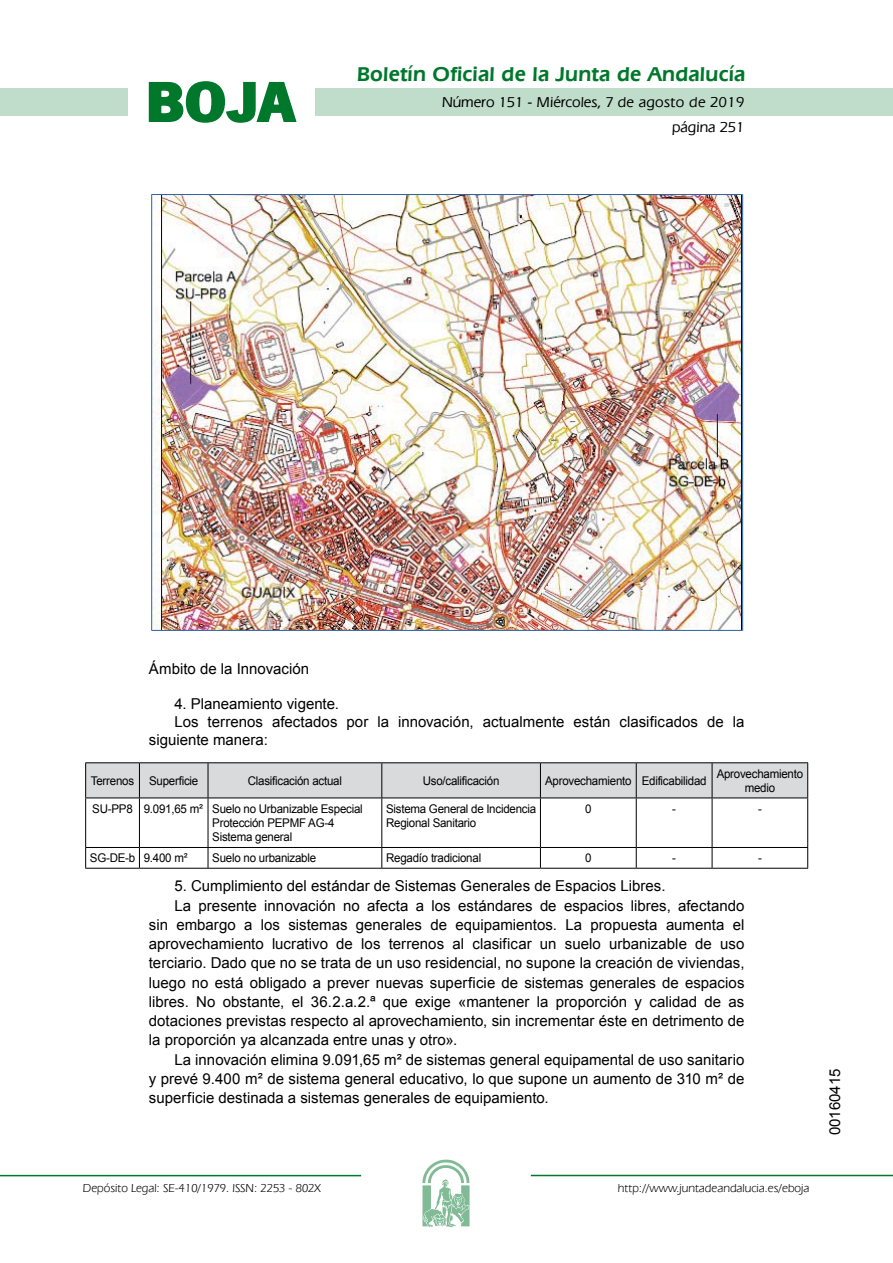
<style>
.page{position:relative;width:893px;height:1263px;background:#fff}
.page>*{position:absolute;margin:0;border:0;box-sizing:border-box;transform-origin:0 0}
.t1{font:700 57.75px "News Got T";color:#00782c;scale:1.14 1}
.t2{font:600 21px "Eras IT Cby BT";letter-spacing:.01em;color:#00782c}
.t3{font:15px "Arial";color:#000}
.t4{font:500 15px/24.5px "Eras IT Cby BT";color:#000;text-align:right}
.t5{font:12px/14.4px "Arial";letter-spacing:-.02em;color:#000;scale:.96 1}
.t6{font:12px "Eras IT Cby BT";color:#000}
</style>
<div class="page">
<div style="left:315px;top:88px;width:577px;height:28px;background:#bfddca"></div>
<div style="left:0;top:88px;width:128px;height:28px;background:#bfddca"></div>
<hr style="left:0;top:1175px;width:361px;height:1px;background:#00782c">
<svg style="left:422px;top:1159px;width:47px;height:68px"></svg>
<hr style="left:531px;top:1175px;width:361px;height:1px;background:#00782c">
<svg style="left:148px;top:81px;width:149px;height:42px"></svg>
<img style="left:151px;top:194px;width:592px;height:437px">
<div style="left:86px;top:763px;width:721px;height:35px;background:#d9dadb"></div>
<hr style="left:85px;top:762px;width:54px;height:1px;background:#000">
<hr style="left:85px;top:763px;width:1px;height:35px;background:#000">
<hr style="left:139px;top:762px;width:69px;height:1px;background:#000">
<hr style="left:139px;top:763px;width:1px;height:35px;background:#000">
<hr style="left:208px;top:762px;width:174px;height:1px;background:#000">
<hr style="left:208px;top:763px;width:1px;height:35px;background:#000">
<hr style="left:382px;top:762px;width:158px;height:1px;background:#000">
<hr style="left:381px;top:763px;width:1px;height:35px;background:#000">
<hr style="left:540px;top:762px;width:96px;height:1px;background:#000">
<hr style="left:540px;top:763px;width:1px;height:35px;background:#000">
<hr style="left:636px;top:762px;width:76px;height:1px;background:#000">
<hr style="left:636px;top:763px;width:1px;height:35px;background:#000">
<hr style="left:712px;top:762px;width:96px;height:1px;background:#000">
<hr style="left:711px;top:763px;width:1px;height:35px;background:#000">
<hr style="left:807px;top:763px;width:1px;height:35px;background:#000">
<hr style="left:85px;top:798px;width:54px;height:1px;background:#000">
<hr style="left:85px;top:798px;width:1px;height:49px;background:#000">
<hr style="left:139px;top:798px;width:69px;height:1px;background:#000">
<hr style="left:139px;top:798px;width:1px;height:49px;background:#000">
<hr style="left:208px;top:798px;width:174px;height:1px;background:#000">
<hr style="left:208px;top:798px;width:1px;height:49px;background:#000">
<hr style="left:382px;top:798px;width:158px;height:1px;background:#000">
<hr style="left:381px;top:798px;width:1px;height:49px;background:#000">
<hr style="left:540px;top:798px;width:96px;height:1px;background:#000">
<hr style="left:540px;top:798px;width:1px;height:49px;background:#000">
<hr style="left:636px;top:798px;width:76px;height:1px;background:#000">
<hr style="left:636px;top:798px;width:1px;height:49px;background:#000">
<hr style="left:712px;top:798px;width:96px;height:1px;background:#000">
<hr style="left:711px;top:798px;width:1px;height:49px;background:#000">
<hr style="left:807px;top:798px;width:1px;height:49px;background:#000">
<hr style="left:85px;top:847px;width:54px;height:1px;background:#000">
<svg style="left:85px;top:848px;width:1px;height:20px"></svg>
<hr style="left:139px;top:847px;width:69px;height:1px;background:#000">
<svg style="left:139px;top:848px;width:1px;height:20px"></svg>
<hr style="left:208px;top:847px;width:174px;height:1px;background:#000">
<svg style="left:208px;top:848px;width:1px;height:20px"></svg>
<hr style="left:382px;top:847px;width:158px;height:1px;background:#000">
<svg style="left:381px;top:848px;width:1px;height:20px"></svg>
<hr style="left:540px;top:847px;width:96px;height:1px;background:#000">
<svg style="left:540px;top:848px;width:1px;height:20px"></svg>
<hr style="left:636px;top:847px;width:76px;height:1px;background:#000">
<svg style="left:636px;top:848px;width:1px;height:20px"></svg>
<hr style="left:712px;top:847px;width:96px;height:1px;background:#000">
<svg style="left:711px;top:848px;width:1px;height:20px"></svg>
<svg style="left:807px;top:848px;width:1px;height:20px"></svg>
<hr style="left:85px;top:868px;width:54px;height:1px;background:#000">
<hr style="left:139px;top:868px;width:69px;height:1px;background:#000">
<hr style="left:208px;top:868px;width:174px;height:1px;background:#000">
<hr style="left:382px;top:868px;width:158px;height:1px;background:#000">
<hr style="left:540px;top:868px;width:96px;height:1px;background:#000">
<hr style="left:636px;top:868px;width:76px;height:1px;background:#000">
<hr style="left:712px;top:868px;width:96px;height:1px;background:#000">
<h1 class="t1" style="left:145px;top:68px;width:133px">BOJA</h1>
<h2 class="t2" style="left:357px;top:62px;width:390px">Boletín Oficial de la Junta de Andalucía</h2>
<p class="t4" style="left:442px;top:90px;width:304px">Número 151 - Miércoles, 7 de agosto de 2019 página 251</p>
<p class="t3" style="left:149px;top:659px;width:162px">Ámbito de la Innovación</p>
<p class="t3" style="left:174px;top:694px;width:166px">4. Planeamiento vigente.</p>
<p class="t3" style="left:174px;top:712px;width:571px">Los terrenos afectados por la innovación, actualmente están clasificados de la</p>
<p class="t3" style="left:149px;top:730px;width:120px">siguiente manera:</p>
<p class="t5" style="left:91px;top:773px;width:113px">Terrenos Superficie</p>
<p class="t5" style="left:248px;top:773px;width:100px">Clasificación actual</p>
<p class="t5" style="left:423px;top:773px;width:81px">Uso/calificación</p>
<p class="t5" style="left:545px;top:773px;width:170px">Aprovechamiento Edificabilidad</p>
<p class="t5" style="left:716px;top:766px;width:92px;text-align:center">Aprovechamiento medio</p>
<p class="t5" style="left:212px;top:801px;width:158px;text-indent:-120px">SU-PP8 9.091,65 m² Suelo no Urbanizable Especial<br>Protección PEPMF AG-4<br>Sistema general</p>
<p class="t5" style="left:386px;top:801px;width:158px">Sistema General de Incidencia<br>Regional Sanitario</p>
<p class="t5" style="left:585px;top:801px;width:8px">0</p>
<p class="t5" style="left:672px;top:801px;width:5px">-</p>
<p class="t5" style="left:758px;top:801px;width:5px">-</p>
<p class="t5" style="left:90px;top:851px;width:103px">SG-DE-b 9.400 m²</p>
<p class="t5" style="left:212px;top:851px;width:110px">Suelo no urbanizable</p>
<p class="t5" style="left:386px;top:851px;width:101px">Regadío tradicional</p>
<p class="t5" style="left:585px;top:851px;width:8px">0</p>
<p class="t5" style="left:672px;top:851px;width:5px">-</p>
<p class="t5" style="left:758px;top:851px;width:5px">-</p>
<p class="t3" style="left:174px;top:876px;width:492px">5. Cumplimiento del estándar de Sistemas Generales de Espacios Libres.</p>
<p class="t3" style="left:174px;top:895px;width:571px">La presente innovación no afecta a los estándares de espacios libres, afectando</p>
<p class="t3" style="left:149px;top:915px;width:597px">sin embargo a los sistemas generales de equipamientos. La propuesta aumenta el</p>
<p class="t3" style="left:149px;top:934px;width:597px">aprovechamiento lucrativo de los terrenos al clasificar un suelo urbanizable de uso</p>
<p class="t3" style="left:149px;top:953px;width:597px">terciario. Dado que no se trata de un uso residencial, no supone la creación de viviendas,</p>
<p class="t3" style="left:149px;top:973px;width:597px">luego no está obligado a prever nuevas superficie de sistemas generales de espacios</p>
<p class="t3" style="left:149px;top:992px;width:597px">libres. No obstante, el 36.2.a.2.ª que exige «mantener la proporción y calidad de as</p>
<p class="t3" style="left:149px;top:1011px;width:597px">dotaciones previstas respecto al aprovechamiento, sin incrementar éste en detrimento de</p>
<p class="t3" style="left:149px;top:1030px;width:310px">la proporción ya alcanzada entre unas y otro».</p>
<p class="t3" style="left:174px;top:1050px;width:571px">La innovación elimina 9.091,65 m² de sistemas general equipamental de uso sanitario</p>
<p class="t3" style="left:149px;top:1069px;width:597px">y prevé 9.400 m² de sistema general educativo, lo que supone un aumento de 310 m² de</p>
<p class="t3" style="left:149px;top:1088px;width:401px">superficie destinada a sistemas generales de equipamiento.</p>
<p class="t6" style="left:83px;top:1181px;width:239px">Depósito Legal: SE-410/1979. ISSN: 2253 - 802X</p>
<p class="t6" style="left:618px;top:1181px;width:193px">http://www.juntadeandalucia.es/eboja</p>
<p class="t3" style="left:825px;top:1135px;width:68px;rotate:-90deg">00160415</p>
</div>
